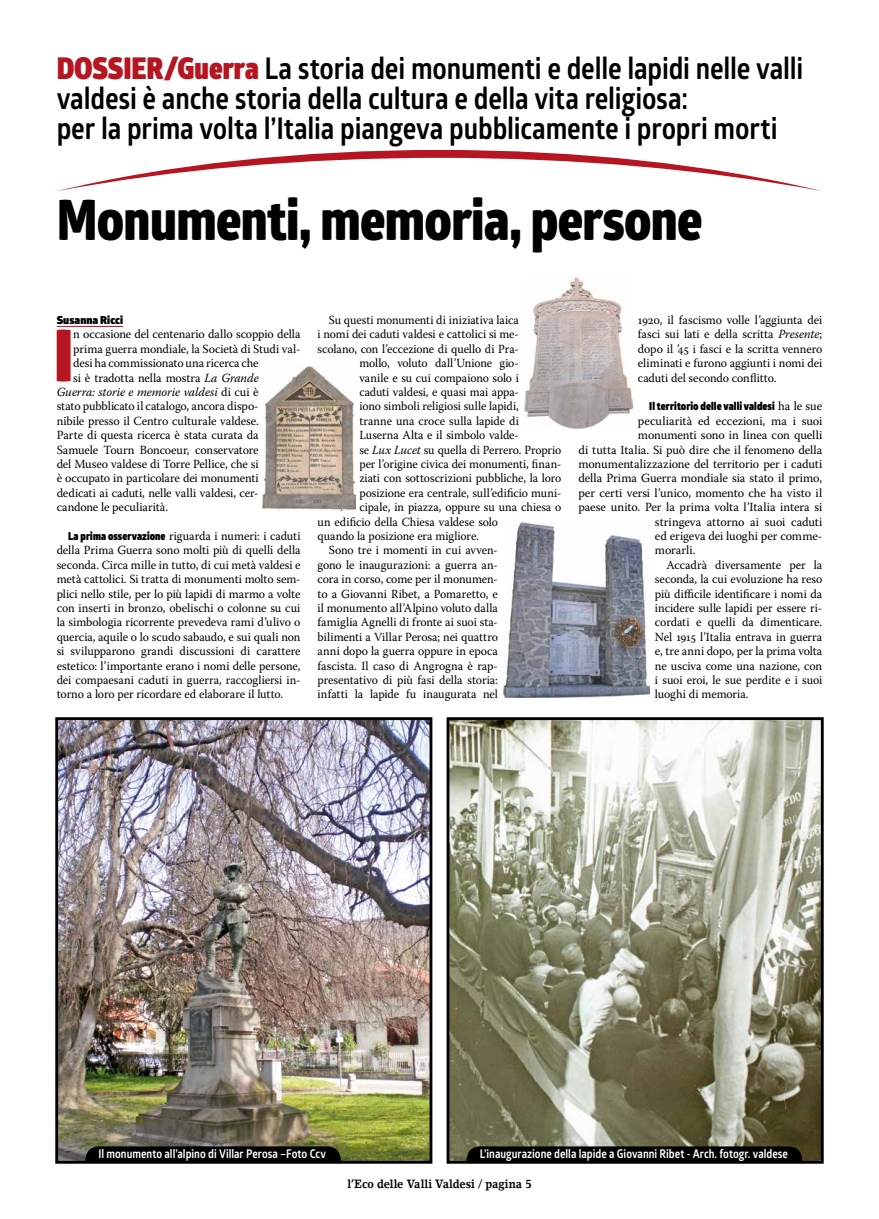
<style>
.page{position:relative;width:879px;height:1219px;background:#fff}
.page>*{position:absolute;margin:0;border:0;box-sizing:border-box;transform-origin:0 0}
.t1{font:900 72.4px "Glober";color:#b51621;scale:.88 1}
.t2{font:800 56px "Glober";letter-spacing:-.015em;color:#000;scale:.88 1}
.t3{font:700 30px/30px "Glober";letter-spacing:-.005em;color:#000;scale:.88 1}
.t4{font:12.4px/14.4px "Warnock Pro";letter-spacing:-.005em;color:#000;text-align:justify;scale:.96 1}
.t5{font:12.4px "Warnock Pro";letter-spacing:-.005em;color:#000}
.t6{font:12.4px "Warnock Pro";letter-spacing:-.005em;color:#000;scale:.95 1}
.t7{font:italic 12.4px "Warnock Pro";letter-spacing:-.005em;color:#000}
.t8{font:700 12px "Glober";color:#fff;scale:.88 1}
.t9{font:700 12px "Lino Letter Std";letter-spacing:-.005em;color:#000;scale:.88 1}
.t10{font:900 11px "Glober";letter-spacing:.005em;color:#000;scale:.88 1}
.t11{font:900 11px "Glober";letter-spacing:.005em;color:#000}
.s1{font-weight:900;color:#b51621}
.s2{font-style:italic}
.s3{font-style:normal}
.s4{font-family:"Glober";font-weight:900;font-size:11px}
.s5{font-family:"Warnock Pro";font-weight:400;font-size:12.4px}
</style>
<div class="page">
<svg style="left:58px;top:150px;width:763px;height:41px"></svg>
<hr style="left:57px;top:326px;width:66px;height:1px;background:#b51621">
<img style="left:59px;top:721px;width:369px;height:439px">
<div style="left:55px;top:717px;width:377px;height:447px;border:3px solid #000"></div>
<img style="left:450px;top:721px;width:369px;height:439px">
<div style="left:446px;top:717px;width:377px;height:447px;border:3px solid #000"></div>
<img style="left:263px;top:366px;width:92px;height:145px">
<img style="left:504px;top:522px;width:145px;height:175px">
<img style="left:524px;top:277px;width:109px;height:151px">
<svg style="left:84px;top:1146px;width:258px;height:16px;background:#050604"></svg>
<svg style="left:465px;top:1146px;width:338px;height:16px;background:#050503"></svg>
<h3 class="t3" style="left:57px;top:53px;width:850px"><span class="s1">DOSSIER/Guerra</span> La storia dei monumenti e delle lapidi nelle valli valdesi è anche storia della cultura e della vita religiosa:<br>per la prima volta l’Italia piangeva pubblicamente i propri morti</h3>
<h2 class="t2" style="left:57px;top:179px;width:735px">Monumenti, memoria, persone</h2>
<p class="t11" style="left:57px;top:312px;width:68px">Susanna Ricci</p>
<h1 class="t1" style="left:54px;top:300px;width:24px">I</h1>
<p class="t5" style="left:73px;top:327px;width:229px">n occasione del centenario dallo scoppio della</p>
<p class="t5" style="left:73px;top:341px;width:229px">prima guerra mondiale, la Società di Studi val-</p>
<p class="t5" style="left:73px;top:356px;width:187px">desi ha commissionato una ricerca che</p>
<p class="t5" style="left:73px;top:370px;width:187px">si è tradotta nella mostra <span class="s2">La Grande</span></p>
<p class="t7" style="left:57px;top:384px;width:203px">Guerra: storie e memorie valdesi <span class="s3">di cui è</span></p>
<p class="t5" style="left:57px;top:399px;width:203px">stato pubblicato il catalogo, ancora dispo-</p>
<p class="t5" style="left:57px;top:413px;width:203px">nibile presso il Centro culturale valdese.</p>
<p class="t5" style="left:57px;top:428px;width:203px">Parte di questa ricerca è stata curata da</p>
<p class="t5" style="left:57px;top:442px;width:203px">Samuele Tourn Boncoeur, conservatore</p>
<p class="t5" style="left:57px;top:456px;width:203px">del Museo valdese di Torre Pellice, che si</p>
<p class="t5" style="left:57px;top:471px;width:203px">è occupato in particolare dei monumenti</p>
<p class="t5" style="left:57px;top:485px;width:203px">dedicati ai caduti, nelle valli valdesi, cer-</p>
<p class="t5" style="left:57px;top:500px;width:113px">candone le peculiarità.</p>
<p class="t4" style="left:57px;top:529px;width:255px;text-indent:11px"><span class="s4">La prima osservazione</span> riguarda i numeri: i caduti della Prima Guerra sono molti più di quelli della seconda. Circa mille in tutto, di cui metà valdesi e metà cattolici. Si tratta di monumenti molto sem&shy;plici nello stile, per lo più lapidi di marmo a volte con inserti in bronzo, obelischi o colonne su cui la simbologia ricorrente prevedeva rami d’ulivo o quercia, aquile o lo scudo sabaudo, e sui quali non si svilupparono grandi discussioni di carattere estetico: l’importante erano i nomi delle persone, dei compaesani caduti in guerra, raccogliersi in&shy;torno a loro per ricordare ed elaborare il lutto.</p>
<p class="t6" style="left:329px;top:312px;width:201px">Su questi monumenti di iniziativa laica</p>
<p class="t6" style="left:317px;top:327px;width:213px">i nomi dei caduti valdesi e cattolici si me-</p>
<p class="t6" style="left:317px;top:341px;width:213px">scolano, con l’eccezione di quello di Pra-</p>
<p class="t6" style="left:359px;top:356px;width:169px">mollo, voluto dall’Unione gio-</p>
<p class="t6" style="left:359px;top:370px;width:169px">vanile e su cui compaiono solo i</p>
<p class="t6" style="left:359px;top:384px;width:169px">caduti valdesi, e quasi mai appa-</p>
<p class="t6" style="left:359px;top:399px;width:169px">iono simboli religiosi sulle lapidi,</p>
<p class="t6" style="left:359px;top:413px;width:169px">tranne una croce sulla lapide di</p>
<p class="t6" style="left:359px;top:428px;width:169px">Luserna Alta e il simbolo valde-</p>
<p class="t6" style="left:359px;top:442px;width:214px">se <span class="s2">Lux Lucet</span> su quella di Perrero. Proprio</p>
<p class="t6" style="left:359px;top:456px;width:214px">per l’origine civica dei monumenti, finan-</p>
<p class="t6" style="left:359px;top:471px;width:214px">ziati con sottoscrizioni pubbliche, la loro</p>
<p class="t6" style="left:359px;top:485px;width:214px">posizione era centrale, sull’edificio muni-</p>
<p class="t6" style="left:359px;top:500px;width:214px">cipale, in piazza, oppure su una chiesa o</p>
<p class="t6" style="left:317px;top:514px;width:191px">un edificio della Chiesa valdese solo</p>
<p class="t6" style="left:317px;top:528px;width:171px">quando la posizione era migliore.</p>
<p class="t4" style="left:329px;top:543px;width:178px">Sono tre i momenti in cui avven-</p>
<p class="t4" style="left:317px;top:557px;width:189px">gono le inaugurazioni: a guerra an-</p>
<p class="t4" style="left:317px;top:572px;width:189px">cora in corso, come per il monumen-</p>
<p class="t4" style="left:317px;top:586px;width:189px">to a Giovanni Ribet, a Pomaretto, e</p>
<p class="t4" style="left:317px;top:601px;width:189px">il monumento all’Alpino voluto dalla</p>
<p class="t4" style="left:317px;top:615px;width:189px">famiglia Agnelli di fronte ai suoi sta-</p>
<p class="t4" style="left:317px;top:629px;width:189px">bilimenti a Villar Perosa; nei quattro</p>
<p class="t4" style="left:317px;top:644px;width:189px">anni dopo la guerra oppure in epoca</p>
<p class="t4" style="left:317px;top:658px;width:189px">fascista. Il caso di Angrogna è rap-</p>
<p class="t4" style="left:317px;top:673px;width:189px">presentativo di più fasi della storia:</p>
<p class="t4" style="left:317px;top:687px;width:189px">infatti la lapide fu inaugurata nel</p>
<p class="t4" style="left:638px;top:313px;width:193px">1920, il fascismo volle l’aggiunta dei fasci sui lati e della scritta <span class="s2">Presente</span>; dopo il ’45 i fasci e la scritta vennero eliminati e furono aggiunti i nomi dei caduti del secondo conflitto.</p>
<p class="t10" style="left:649px;top:398px;width:198px">Il territorio delle valli valdesi <span class="s5">ha le sue</span></p>
<p class="t5" style="left:638px;top:413px;width:186px">peculiarità ed eccezioni, ma i suoi</p>
<p class="t5" style="left:638px;top:428px;width:186px">monumenti sono in linea con quelli</p>
<p class="t5" style="left:578px;top:442px;width:245px">di tutta Italia. Si può dire che il fenomeno della</p>
<p class="t5" style="left:578px;top:456px;width:245px">monumentalizzazione del territorio per i caduti</p>
<p class="t5" style="left:578px;top:471px;width:245px">della Prima Guerra mondiale sia stato il primo,</p>
<p class="t5" style="left:578px;top:485px;width:245px">per certi versi l’unico, momento che ha visto il</p>
<p class="t5" style="left:578px;top:500px;width:245px">paese unito. Per la prima volta l’Italia intera si</p>
<p class="t5" style="left:655px;top:514px;width:169px">stringeva attorno ai suoi caduti</p>
<p class="t5" style="left:655px;top:528px;width:169px">ed erigeva dei luoghi per comme-</p>
<p class="t5" style="left:655px;top:543px;width:42px">morarli.</p>
<p class="t4" style="left:666px;top:557px;width:164px">Accadrà diversamente per la</p>
<p class="t4" style="left:655px;top:572px;width:176px">seconda, la cui evoluzione ha reso</p>
<p class="t4" style="left:655px;top:586px;width:176px">più difficile identificare i nomi da</p>
<p class="t4" style="left:655px;top:601px;width:176px">incidere sulle lapidi per essere ri-</p>
<p class="t4" style="left:655px;top:615px;width:176px">cordati e quelli da dimenticare.</p>
<p class="t4" style="left:655px;top:629px;width:176px">Nel 1915 l’Italia entrava in guerra</p>
<p class="t4" style="left:655px;top:644px;width:176px">e, tre anni dopo, per la prima volta</p>
<p class="t4" style="left:655px;top:658px;width:176px">ne usciva come una nazione, con</p>
<p class="t4" style="left:655px;top:673px;width:176px">i suoi eroi, le sue perdite e i suoi</p>
<p class="t4" style="left:655px;top:687px;width:99px">luoghi di memoria.</p>
<p class="t8" style="left:98px;top:1145px;width:260px">Il monumento all’alpino di Villar Perosa –Foto Ccv</p>
<p class="t8" style="left:480px;top:1145px;width:352px">L’inaugurazione della lapide a Giovanni Ribet - Arch. fotogr. valdese</p>
<p class="t9" style="left:347px;top:1176px;width:211px">l’Eco delle Valli Valdesi / pagina 5</p>
</div>
